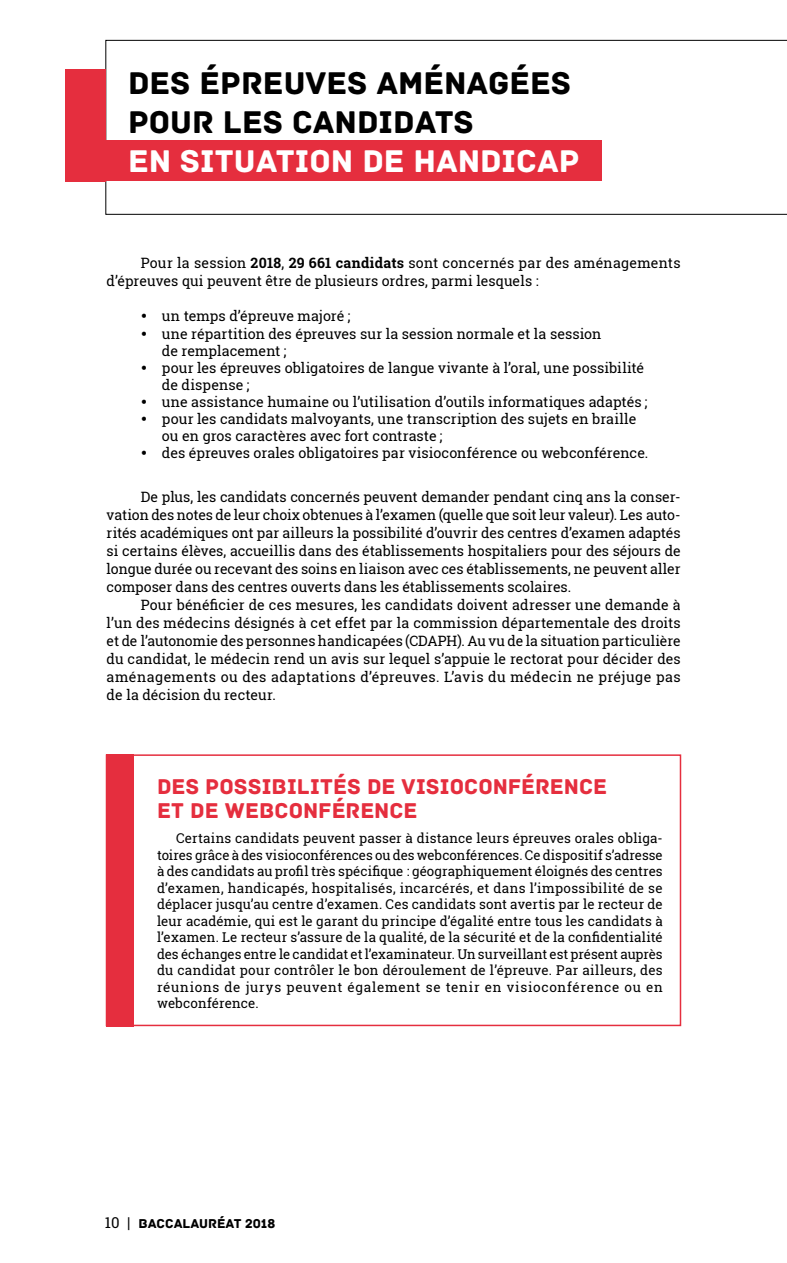
<style>
.page{position:relative;width:787px;height:1263px;background:#fff}
.page>*{position:absolute;margin:0;border:0;box-sizing:border-box;transform-origin:0 0}
.CHAPITRE_TITRE{font:33px/39px "Archive";color:#000}
.ENCADRE_titre{font:22.5px/24px "Archive";color:#e52e3e}
.CHAP_TEXTECOURANT{font:14.25px/18px "Roboto Slab";letter-spacing:.005em;color:#000}
.ENCADRE_texte{font:13.5px/16.5px "Roboto Slab";letter-spacing:.045em;color:#000;text-align:justify}
.t1{font:13.5px "Archive";color:#000}
.s1{color:#fff}
.s2{font-weight:700}
.s3{font-family:"Roboto Slab";font-size:15px}
</style>
<div class="page">
<svg style="left:105px;top:40px;width:682px;height:175px"></svg>
<div style="left:98px;top:141px;width:504px;height:40px;background:#e52e3e"></div>
<div style="left:66px;top:69px;width:40px;height:112px;background:#e52e3e"></div>
<div style="left:106px;top:754px;width:27px;height:273px;background:#e52e3e"></div>
<div style="left:106px;top:754px;width:575px;height:272px;border:2px solid #e52e3e"></div>
<p class="CHAPITRE_TITRE" style="left:128px;top:64px;width:453px">DES ÉPREUVES AMÉNAGÉES<br>POUR LES CANDIDATS<br><span class="s1">EN SITUATION DE HANDICAP</span></p>
<p class="CHAP_TEXTECOURANT" style="left:107px;top:254px;width:575px;text-indent:34px">Pour la session <span class="s2">2018</span>, <span class="s2">29 661 candidats</span> sont concernés par des aménagements d’épreuves qui peuvent être de plusieurs ordres, parmi lesquels :</p>
<p class="CHAP_TEXTECOURANT" style="left:162px;top:307px;width:190px">un temps d’épreuve majoré ;</p>
<p class="CHAP_TEXTECOURANT" style="left:162px;top:325px;width:441px;line-height:17.1px">une répartition des épreuves sur la session normale et la session de remplacement ;</p>
<p class="CHAP_TEXTECOURANT" style="left:162px;top:359px;width:484px;line-height:17.1px">pour les épreuves obligatoires de langue vivante à l’oral, une possibilité de dispense ;</p>
<p class="CHAP_TEXTECOURANT" style="left:162px;top:393px;width:487px">une assistance humaine ou l’utilisation d’outils informatiques adaptés ;</p>
<p class="CHAP_TEXTECOURANT" style="left:162px;top:410px;width:476px;line-height:17.1px">pour les candidats malvoyants, une transcription des sujets en braille ou en gros caractères avec fort contraste ;</p>
<p class="CHAP_TEXTECOURANT" style="left:162px;top:444px;width:488px">des épreuves orales obligatoires par visioconférence ou webconférence.</p>
<p class="CHAP_TEXTECOURANT" style="left:107px;top:488px;width:575px;text-align:justify;text-indent:34px">De plus, les candidats concernés peuvent demander pendant cinq ans la conser&shy;vation des notes de leur choix obtenues à l’examen (quelle que soit leur valeur). Les auto&shy;rités académiques ont par ailleurs la possibilité d’ouvrir des centres d’examen adaptés si certains élèves, accueillis dans des établissements hospitaliers pour des séjours de longue durée ou recevant des soins en liaison avec ces établissements, ne peuvent aller composer dans des centres ouverts dans les établissements scolaires.</p>
<p class="CHAP_TEXTECOURANT" style="left:107px;top:596px;width:575px;text-align:justify;text-indent:34px">Pour bénéficier de ces mesures, les candidats doivent adresser une demande à l’un des médecins désignés à cet effet par la commission départementale des droits et de l’autonomie des personnes handicapées (CDAPH). Au vu de la situation particulière du candidat, le médecin rend un avis sur lequel s’appuie le rectorat pour décider des aménagements ou des adaptations d’épreuves. L’avis du médecin ne préjuge pas de la décision du recteur.</p>
<p class="ENCADRE_titre" style="left:157px;top:774px;width:451px">DES POSSIBILITÉS DE VISIOCONFÉRENCE<br>ET DE WEBCONFÉRENCE</p>
<p class="ENCADRE_texte" style="left:157px;top:830px;width:507px;text-indent:19px">Certains candidats peuvent passer à distance leurs épreuves orales obliga&shy;toires grâce à des visioconférences ou des webconférences. Ce dispositif s’adresse à des candidats au profil très spécifique : géographiquement éloignés des centres d’examen, handicapés, hospitalisés, incarcérés, et dans l’impossibilité de se déplacer jusqu’au centre d’examen. Ces candidats sont avertis par le recteur de leur académie, qui est le garant du principe d’égalité entre tous les candidats à l’examen. Le recteur s’assure de la qualité, de la sécurité et de la confidentialité des échanges entre le candidat et l’examinateur. Un surveillant est présent auprès du candidat pour contrôler le bon déroulement de l’épreuve. Par ailleurs, des réunions de jurys peuvent également se tenir en visioconférence ou en webconférence.</p>
<p class="t1" style="left:105px;top:1215px;width:172px"><span class="s3">10 |</span> BACCALAURÉAT 2018</p>
</div>
